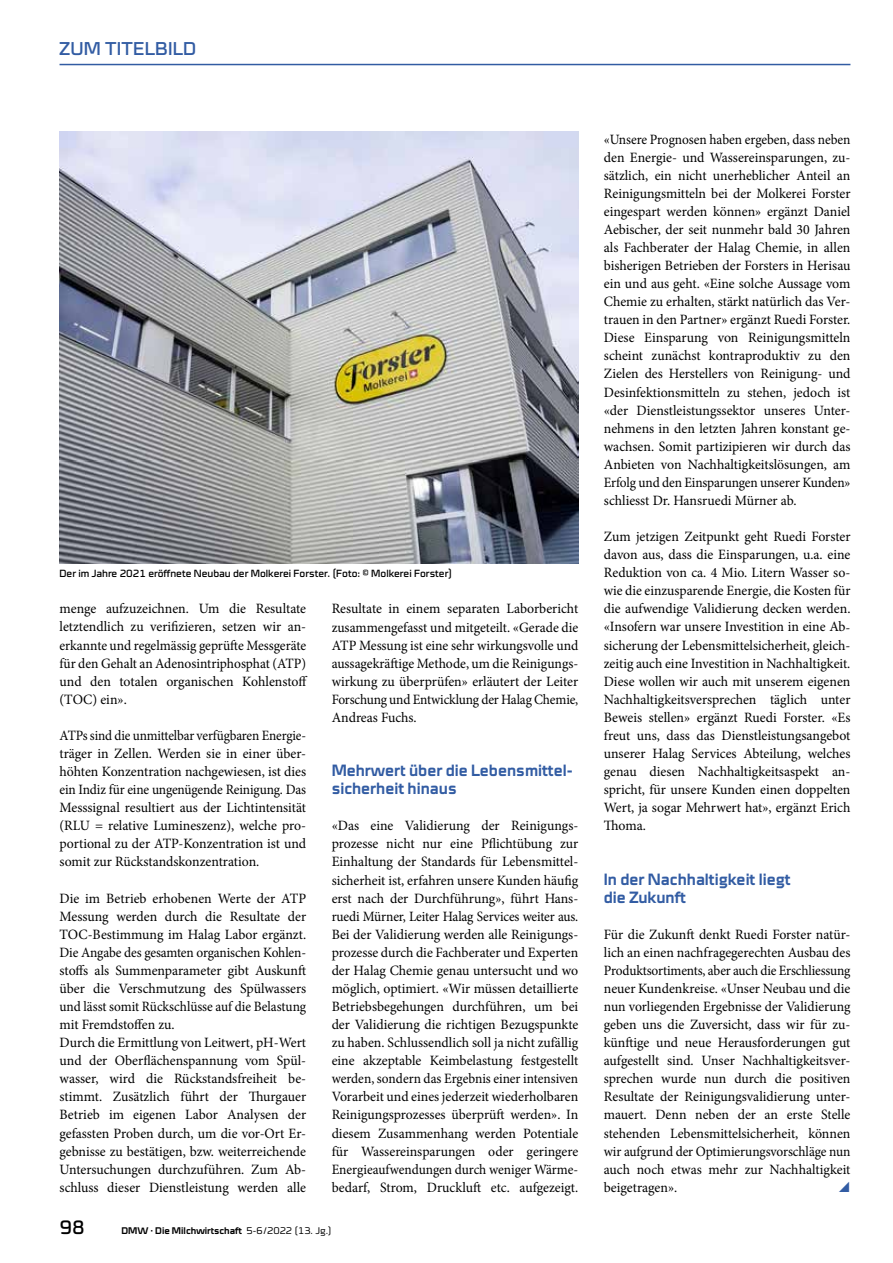
<style>
.page{position:relative;width:893px;height:1263px;background:#fff}
.page>*{position:absolute;margin:0;border:0;box-sizing:border-box;transform-origin:0 0}
.t1{font:19.5px "Cube OT";color:#000}
.t2{font:18.75px "Cube OT";letter-spacing:.01em;color:#325ca3}
.t3{font:700 16.5px/18px "Cube OT";color:#325ca3}
.t4{font:14.25px/18px "Minion Pro";color:#000;text-align:justify}
.t5{font:14.25px/18px "Minion Pro";color:#000;text-align:justify;scale:.94 1}
.t6{font:14.25px/18px "Minion Pro";color:#000;text-align:justify;scale:.93 1}
.t7{font:10.5px "Cube OT";color:#000}
.t8{font:700 9.75px "Cube OT";color:#000}
.s1{font-weight:300}
</style>
<div class="page">
<hr style="left:60px;top:64px;width:790px;height:1px;background:#325ca3">
<img style="left:60px;top:132px;width:518px;height:432px">
<h2 class="t2" style="left:60px;top:38px;width:138px">ZUM TITELBILD</h2>
<p class="t7" style="left:60px;top:568px;width:394px">Der im Jahre 2021 eröffnete Neubau der Molkerei Forster. (Foto: © Molkerei Forster)</p>
<p class="t4" style="left:60px;top:600px;width:249px;text-align:left">menge aufzuzeichnen. Um die Resultate letztendlich zu verifizieren, setzen wir an&shy;erkannte und regelmässig geprüfte Messgeräte für den Gehalt an Adenosintriphosphat (ATP) und den totalen organischen Kohlenstoff (TOC) ein».</p>
<p class="t6" style="left:60px;top:726px;width:267px">ATPs sind die unmittelbar verfügbaren Energie&shy;träger in Zellen. Werden sie in einer über&shy;höhten Konzentration nachgewiesen, ist dies ein Indiz für eine ungenügende Reinigung. Das Messsignal resultiert aus der Lichtintensität (RLU = relative Lumineszenz), welche pro&shy;portional zu der ATP-Konzentration ist und somit zur Rückstandskonzentration.</p>
<p class="t4" style="left:60px;top:889px;width:248px;text-align:left">Die im Betrieb erhobenen Werte der ATP Messung werden durch die Resultate der TOC-Bestimmung im Halag Labor ergänzt.<br>Die Angabe des gesamten organischen Kohlen&shy;stoffs als Summenparameter gibt Auskunft über die Verschmutzung des Spülwassers und lässt somit Rückschlüsse auf die Belastung mit Fremdstoffen zu.<br>Durch die Ermittlung von Leitwert, pH-Wert und der Oberflächenspannung vom Spül&shy;wasser, wird die Rückstandsfreiheit be&shy;stimmt. Zusätzlich führt der Thurgauer Betrieb im eigenen Labor Analysen der gefassten Proben durch, um die vor-Ort Er&shy;gebnisse zu bestätigen, bzw. weiterreichende Untersuchungen durchzuführen. Zum Ab&shy;schluss dieser Dienstleistung werden alle</p>
<p class="t4" style="left:332px;top:600px;width:248px">Resultate in einem separaten Laborbericht zusammengefasst und mitgeteilt. «Gerade die ATP Messung ist eine sehr wirkungsvolle und aussagekräftige Methode, um die Reinigungs&shy;wirkung zu überprüfen» erläutert der Leiter Forschung und Entwicklung der Halag Chemie, Andreas Fuchs.</p>
<p class="t3" style="left:332px;top:761px;width:243px">Mehrwert über die Lebensmittel&shy;sicherheit hinaus</p>
<p class="t4" style="left:332px;top:817px;width:248px">«Das eine Validierung der Reinigungs&shy;prozesse nicht nur eine Pflichtübung zur Einhaltung der Standards für Lebensmittel&shy;sicherheit ist, erfahren unsere Kunden häufig erst nach der Durchführung», führt Hans&shy;ruedi Mürner, Leiter Halag Services weiter aus.<br>Bei der Validierung werden alle Reinigungs&shy;prozesse durch die Fachberater und Experten der Halag Chemie genau untersucht und wo möglich, optimiert. «Wir müssen detaillierte Betriebsbegehungen durchführen, um bei der Validierung die richtigen Bezugspunkte zu haben. Schlussendlich soll ja nicht zufällig eine akzeptable Keimbelastung festgestellt werden, sondern das Ergebnis einer intensiven Vorarbeit und eines jederzeit wiederholbaren Reinigungsprozesses überprüft werden». In diesem Zusammenhang werden Potentiale für Wassereinsparungen oder geringere Energieaufwendungen durch weniger Wärme&shy;bedarf, Strom, Druckluft etc. aufgezeigt.</p>
<h1 class="t1" style="left:60px;top:1216px;width:27px">98</h1>
<p class="t8" style="left:121px;top:1225px;width:212px">DMW · Die Milchwirtschaft <span class="s1">5-6/2022 (13. Jg.)</span></p>
<p class="t5" style="left:604px;top:130px;width:264px">«Unsere Prognosen haben ergeben, dass neben den Energie- und Wassereinsparungen, zu&shy;sätzlich, ein nicht unerheblicher Anteil an Reinigungsmitteln bei der Molkerei Forster eingespart werden können» ergänzt Daniel Aebischer, der seit nunmehr bald 30 Jahren als Fachberater der Halag Chemie, in allen bisherigen Betrieben der Forsters in Herisau ein und aus geht. «Eine solche Aussage vom Chemie zu erhalten, stärkt natürlich das Ver&shy;trauen in den Partner» ergänzt Ruedi Forster.<br>Diese Einsparung von Reinigungsmitteln scheint zunächst kontraproduktiv zu den Zielen des Herstellers von Reinigung- und Desinfektionsmitteln zu stehen, jedoch ist «der Dienstleistungssektor unseres Unter&shy;nehmens in den letzten Jahren konstant ge&shy;wachsen. Somit partizipieren wir durch das Anbieten von Nachhaltigkeitslösungen, am Erfolg und den Einsparungen unserer Kunden» schliesst Dr. Hansruedi Mürner ab.</p>
<p class="t4" style="left:604px;top:528px;width:248px">Zum jetzigen Zeitpunkt geht Ruedi Forster davon aus, dass die Einsparungen, u.a. eine Reduktion von ca. 4 Mio. Litern Wasser so&shy;wie die einzusparende Energie, die Kosten für die aufwendige Validierung decken werden. «Insofern war unsere Investition in eine Ab&shy;sicherung der Lebensmittelsicherheit, gleich&shy;zeitig auch eine Investition in Nachhaltigkeit.<br>Diese wollen wir auch mit unserem eigenen Nachhaltigkeitsversprechen täglich unter Beweis stellen» ergänzt Ruedi Forster. «Es freut uns, dass das Dienstleistungsangebot unserer Halag Services Abteilung, welches genau diesen Nachhaltigkeitsaspekt an&shy;spricht, für unsere Kunden einen doppelten Wert, ja sogar Mehrwert hat», ergänzt Erich Thoma.</p>
<p class="t3" style="left:604px;top:870px;width:188px">In der Nachhaltigkeit liegt die Zukunft</p>
<p class="t4" style="left:604px;top:925px;width:248px">Für die Zukunft denkt Ruedi Forster natür&shy;lich an einen nachfragegerechten Ausbau des Produktsortiments, aber auch die Erschliessung neuer Kundenkreise. «Unser Neubau und die nun vorliegenden Ergebnisse der Validierung geben uns die Zuversicht, dass wir für zu&shy;künftige und neue Herausforderungen gut aufgestellt sind. Unser Nachhaltigkeitsver&shy;sprechen wurde nun durch die positiven Resultate der Reinigungsvalidierung unter&shy;mauert. Denn neben der an erste Stelle stehenden Lebensmittelsicherheit, können wir aufgrund der Optimierungsvorschläge nun auch noch etwas mehr zur Nachhaltigkeit beigetragen».</p>
</div>
